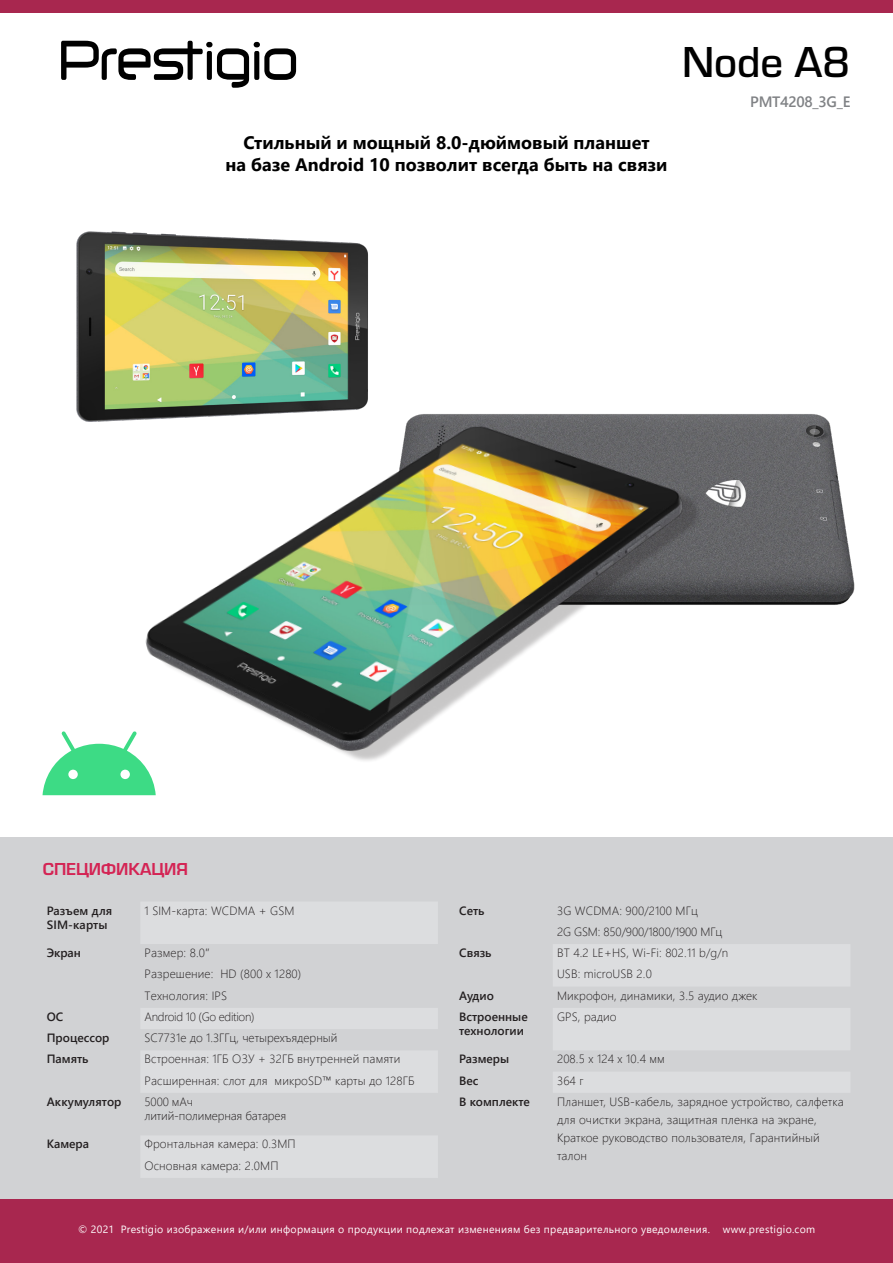
<style>
.page{position:relative;width:893px;height:1263px;background:#fff}
.page>*{position:absolute;margin:0;border:0;box-sizing:border-box;transform-origin:0 0}
.Main_Caption{font:500 45px "Eurostile";color:#000}
.Marketing_Copy{font:700 18px "Segoe UI";color:#000}
.Slogan{font:700 18px "Eurostile";color:#d42454}
.t1{font:600 15px "Segoe UI";letter-spacing:-.02em;color:#808285}
.t2{font:300 12px/18px "Segoe UI";letter-spacing:.01em;color:#231f20}
.t3{font:600 12px/14.4px "Segoe UI";color:#231f20}
.t4{font:300 12px "Segoe UI";letter-spacing:-.01em;color:#231f20}
.t5{font:300 12px "Segoe UI";letter-spacing:-.025em;color:#231f20}
.t6{font:10.5px "Segoe UI";letter-spacing:.025em;color:#fff}
</style>
<div class="page">
<div style="left:0;top:1199px;width:893px;height:64px;background:#a8274f"></div>
<div style="left:0;top:0;width:893px;height:13px;background:#a8274f"></div>
<div style="left:0;top:838px;width:893px;height:361px;background:#d1d2d4"></div>
<img style="left:76px;top:231px;width:292px;height:191px">
<svg style="left:61px;top:41px;width:235px;height:47px"></svg>
<svg style="left:141px;top:902px;width:296px;height:275px;fill:#dcdddf"></svg>
<svg style="left:553px;top:945px;width:297px;height:147px"></svg>
<svg style="left:43px;top:731px;width:113px;height:64px"></svg>
<img style="left:338px;top:351px;width:517px;height:254px">
<img style="left:91px;top:389px;width:661px;height:399px">
<p class="Main_Caption" style="left:682px;top:38px;width:170px">Node A8</p>
<p class="Marketing_Copy" style="left:243px;top:126px;width:408px">Стильный и мощный 8.0-дюймовый планшет</p>
<p class="Marketing_Copy" style="left:225px;top:147px;width:444px">на базе Android 10 позволит всегда быть на связи</p>
<p class="t1" style="left:750px;top:87px;width:102px">PMT4208_3G_E</p>
<p class="Slogan" style="left:43px;top:859px;width:147px">СПЕЦИФИКАЦИЯ</p>
<p class="t3" style="left:47px;top:902px;width:67px">Разъем для<br>SIM-карты</p>
<p class="t2" style="left:145px;top:900px;width:151px">1 SIM-карта: WCDMA + GSM</p>
<p class="t3" style="left:47px;top:944px;width:36px">Экран</p>
<p class="t2" style="left:145px;top:943px;width:67px">Размер: 8.0″</p>
<p class="t2" style="left:145px;top:964px;width:158px">Разрешение: HD (800 x 1280)</p>
<p class="t2" style="left:145px;top:985px;width:84px">Технология: IPS</p>
<p class="t3" style="left:47px;top:1008px;width:18px">ОС</p>
<p class="t5" style="left:145px;top:1005px;width:111px">Android 10 (Go edition)</p>
<p class="t3" style="left:47px;top:1030px;width:64px">Процессор</p>
<p class="t2" style="left:145px;top:1028px;width:194px">SC7731e до 1.3ГГц, четырехъядерный</p>
<p class="t3" style="left:47px;top:1051px;width:43px">Память</p>
<p class="t2" style="left:145px;top:1049px;width:257px">Встроенная: 1ГБ ОЗУ + 32ГБ внутренней памяти</p>
<p class="t2" style="left:145px;top:1070px;width:271px">Расширенная: слот для микроSD™ карты до 128ГБ</p>
<p class="t3" style="left:47px;top:1093px;width:76px">Аккумулятор</p>
<p class="t2" style="left:145px;top:1091px;width:50px">5000 мАч</p>
<p class="t4" style="left:145px;top:1105px;width:143px">литий-полимерная батарея</p>
<p class="t3" style="left:47px;top:1136px;width:44px">Камера</p>
<p class="t2" style="left:145px;top:1134px;width:153px">Фронтальная камера: 0.3МП</p>
<p class="t2" style="left:145px;top:1155px;width:135px">Основная камера: 2.0МП</p>
<p class="t3" style="left:459px;top:902px;width:27px">Сеть</p>
<p class="t2" style="left:557px;top:900px;width:142px">3G WCDMA: 900/2100 МГц</p>
<p class="t4" style="left:557px;top:920px;width:167px">2G GSM: 850/900/1800/1900 МГц</p>
<p class="t3" style="left:459px;top:944px;width:34px">Связь</p>
<p class="t2" style="left:557px;top:943px;width:173px">BT 4.2 LE+HS, Wi-Fi: 802.11 b/g/n</p>
<p class="t2" style="left:557px;top:964px;width:96px">USB: microUSB 2.0</p>
<p class="t3" style="left:459px;top:987px;width:36px">Аудио</p>
<p class="t2" style="left:557px;top:985px;width:202px">Микрофон, динамики, 3.5 аудио джек</p>
<p class="t3" style="left:459px;top:1008px;width:70px">Встроенные технологии</p>
<p class="t2" style="left:557px;top:1006px;width:61px">GPS, радио</p>
<p class="t3" style="left:459px;top:1051px;width:51px">Размеры</p>
<p class="t2" style="left:557px;top:1049px;width:109px">208.5 x 124 x 10.4 мм</p>
<p class="t3" style="left:459px;top:1072px;width:21px">Вес</p>
<p class="t2" style="left:557px;top:1070px;width:28px">364 г</p>
<p class="t3" style="left:459px;top:1093px;width:72px">В комплекте</p>
<p class="t2" style="left:557px;top:1091px;width:288px">Планшет, USB-кабель, зарядное устройство, салфетка для очистки экрана, защитная пленка на экране, Краткое руководство пользователя, Гарантийный талон</p>
<p class="t6" style="left:78px;top:1220px;width:739px">© 2021 Prestigio изображения и/или информация о продукции подлежат изменениям без предварительного уведомления. www.prestigio.com</p>
</div>
